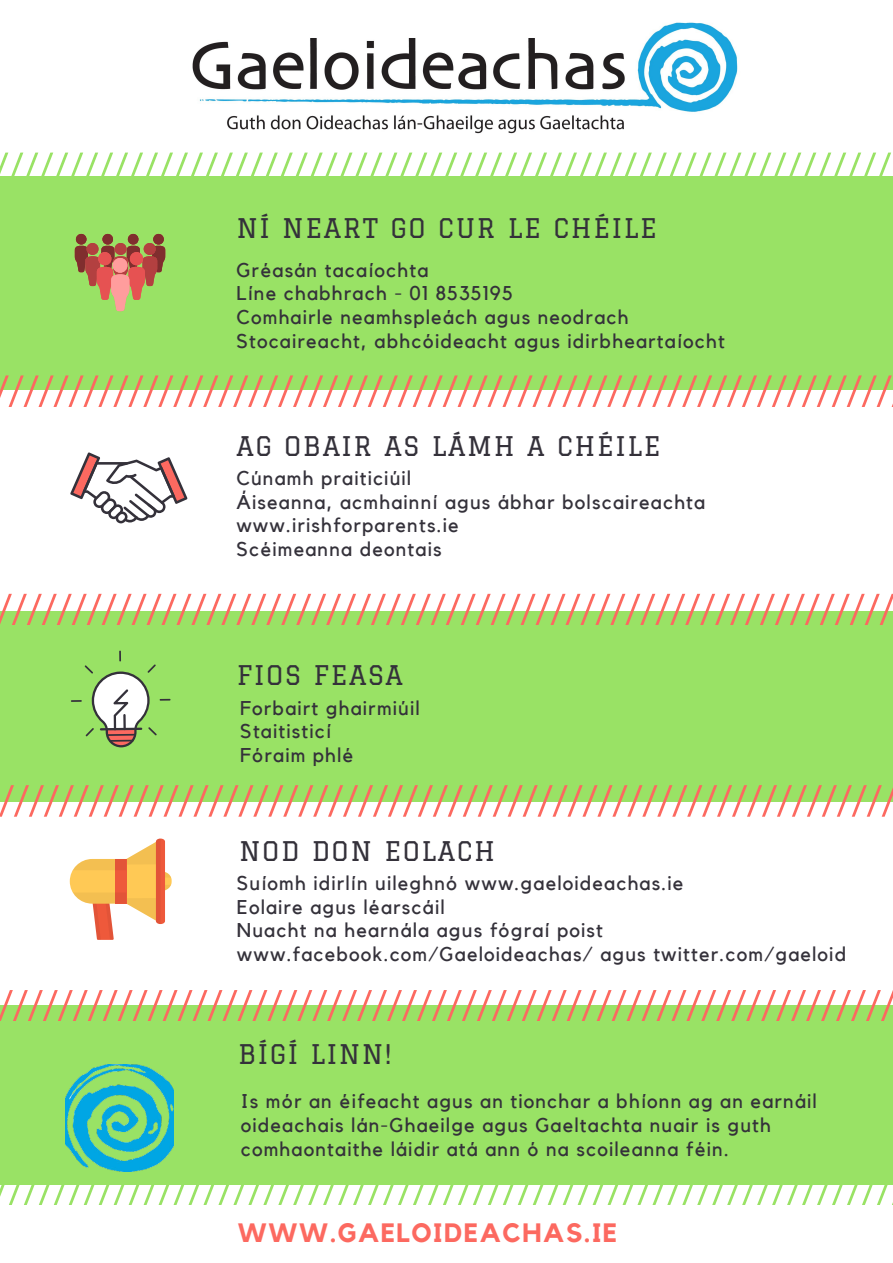
<style>
.page{position:relative;width:893px;height:1263px;background:#99e265}
.page>*{position:absolute;margin:0;border:0;box-sizing:border-box;transform-origin:0 0}
.t1{font:26.47px "Graduate";letter-spacing:.06em;color:#34313a}
.t2{font:700 26.47px "Kollektif";letter-spacing:.06em;color:#fc6960}
.t3{font:19.88px/23.6px "Kollektif";letter-spacing:.06em;color:#34313a}
</style>
<div class="page">
<div style="left:0;top:0;width:893px;height:176px;background:#fff"></div>
<div style="left:0;top:391px;width:893px;height:220px;background:#fff"></div>
<div style="left:0;top:802px;width:893px;height:202px;background:#fff"></div>
<div style="left:0;top:1185px;width:893px;height:78px;background:#fff"></div>
<svg style="left:0;top:375px;width:893px;height:31px"></svg>
<svg style="left:71px;top:651px;width:100px;height:96px"></svg>
<svg style="left:70px;top:452px;width:117px;height:71px"></svg>
<svg style="left:0;top:785px;width:893px;height:31px"></svg>
<svg style="left:0;top:990px;width:893px;height:31px"></svg>
<svg style="left:0;top:1185px;width:893px;height:19px"></svg>
<svg style="left:0;top:153px;width:891px;height:23px"></svg>
<svg style="left:0;top:594px;width:893px;height:31px"></svg>
<svg style="left:75px;top:234px;width:90px;height:77px"></svg>
<div style="left:113px;top:258px;width:14px;height:15px;background:#ff9d9d;border-radius:50%"></div>
<svg style="left:70px;top:838px;width:102px;height:102px"></svg>
<img style="left:66px;top:1064px;width:107px;height:108px">
<img style="left:192px;top:22px;width:546px;height:112px">
<h1 class="t1" style="left:236px;top:213px;width:422px">NÍ NEART GO CUR LE CHÉILE</h1>
<p class="t3" style="left:236px;top:259px;width:490px">Gréasán tacaíochta<br>Líne chabhrach - 01 8535195<br>Comhairle neamhspleách agus neodrach Stocaireacht, abhcóideacht agus idirbheartaíocht</p>
<h1 class="t1" style="left:236px;top:431px;width:426px">AG OBAIR AS LÁMH A CHÉILE</h1>
<p class="t3" style="left:236px;top:467px;width:470px">Cúnamh praiticiúil<br>Áiseanna, acmhainní agus ábhar bolscaireachta www.irishforparents.ie<br>Scéimeanna deontais</p>
<h1 class="t1" style="left:237px;top:660px;width:168px">FIOS FEASA</h1>
<p class="t3" style="left:240px;top:696px;width:181px">Forbairt ghairmiúil<br>Staitisticí<br>Fóraim phlé</p>
<h1 class="t1" style="left:239px;top:836px;width:258px">NOD DON EOLACH</h1>
<p class="t3" style="left:237px;top:872px;width:611px">Suíomh idirlín uileghnó www.gaeloideachas.ie<br>Eolaire agus léarscáil<br>Nuacht na hearnála agus fógraí poist www.facebook.com/Gaeloideachas/ agus twitter.com/gaeloid</p>
<h1 class="t1" style="left:238px;top:1039px;width:155px">BÍGÍ LINN!</h1>
<p class="t3" style="left:241px;top:1090px;width:577px">Is mór an éifeacht agus an tionchar a bhíonn ag an earnáil oideachais lán-Ghaeilge agus Gaeltachta nuair is guth comhaontaithe láidir atá ann ó na scoileanna féin.</p>
<h1 class="t2" style="left:238px;top:1220px;width:381px">WWW.GAELOIDEACHAS.IE</h1>
</div>
